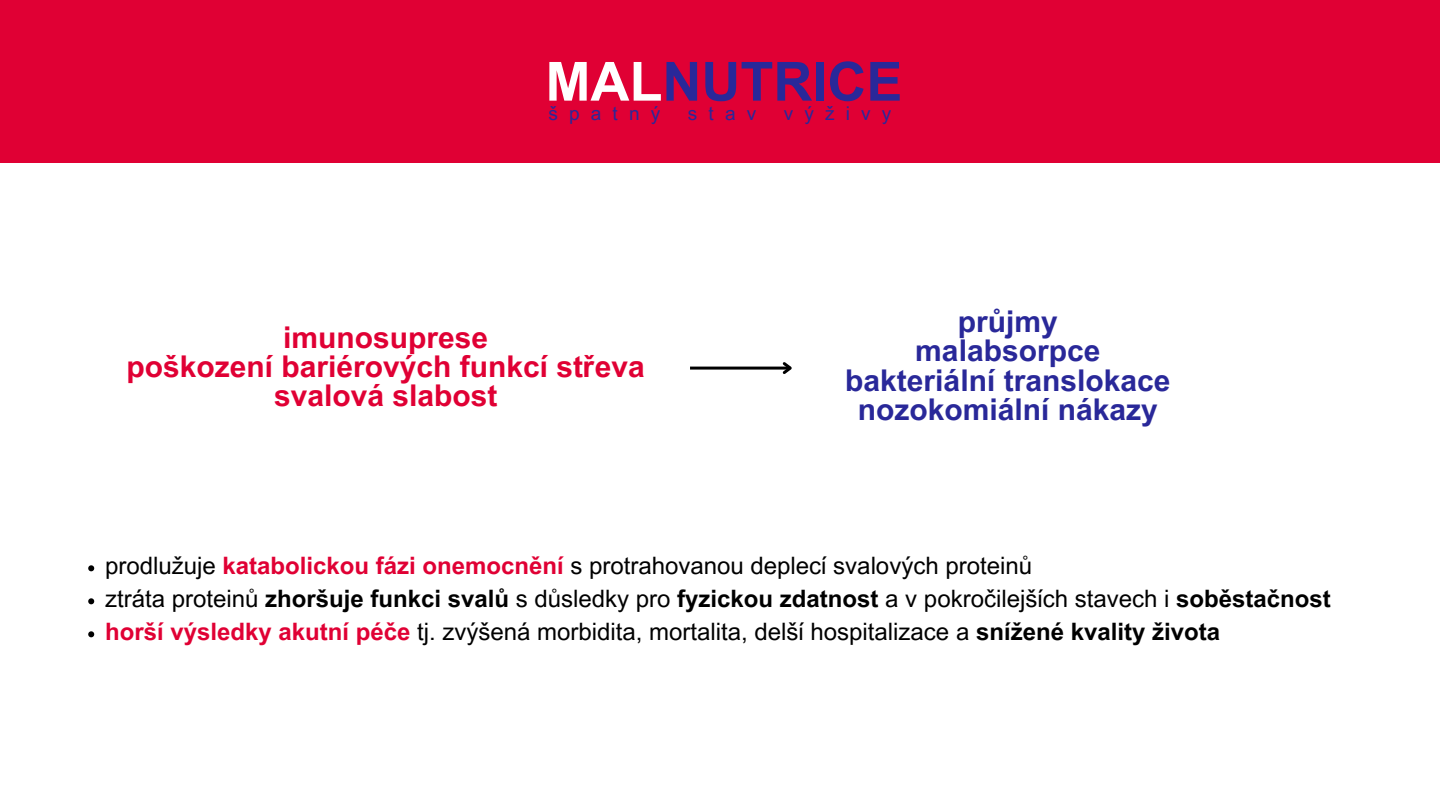
<style>
.page{position:relative;width:1440px;height:810px;background:#fff}
.page>*{position:absolute;margin:0;border:0;box-sizing:border-box;transform-origin:0 0}
.t1{font:700 54px "Arial MT Pro";color:#292899}
.t2{font:700 30px "Arial MT Pro";color:#e00034}
.t3{font:700 30px/29.2px "Arial MT Pro";color:#292899;text-align:center}
.t4{font:24px "Arial MT Pro";color:#000}
.t5{font:19px "Arial MT Pro";letter-spacing:.59em;color:#292899}
.s1{color:#fff}
.s2{font-weight:700;color:#e00034}
.s3{font-weight:700}
</style>
<div class="page">
<div style="left:0;top:0;width:1440px;height:163px;background:#e00034"></div>
<svg style="left:88px;top:565px;width:6px;height:6px"></svg>
<svg style="left:88px;top:598px;width:6px;height:6px"></svg>
<svg style="left:88px;top:631px;width:6px;height:6px"></svg>
<hr style="left:690px;top:367px;width:100px;height:3px;background:#000">
<svg style="left:780px;top:362px;width:12px;height:12px"></svg>
<p class="t1" style="left:546px;top:61px;width:358px"><span class="s1">MAL</span>NUTRICE</p>
<p class="t5" style="left:548px;top:106px;width:113px">špatný</p>
<p class="t5" style="left:688px;top:106px;width:70px">stav</p>
<p class="t5" style="left:784px;top:106px;width:109px">výživy</p>
<p class="t2" style="left:283px;top:326px;width:206px">imunosuprese</p>
<p class="t2" style="left:127px;top:355px;width:520px">poškození bariérových funkcí střeva</p>
<p class="t2" style="left:274px;top:385px;width:225px">svalová slabost</p>
<p class="t3" style="left:958px;top:311px;width:102px">průjmy</p>
<p class="t3" style="left:915px;top:340px;width:187px">malabsorpce</p>
<p class="t3" style="left:845px;top:369px;width:327px">bakteriální translokace nozokomiální nákazy</p>
<p class="t4" style="left:105px;top:556px;width:929px">prodlužuje <span class="s2">katabolickou fázi onemocnění</span> s protrahovanou deplecí svalových proteinů</p>
<p class="t4" style="left:105px;top:589px;width:1227px">ztráta proteinů <span class="s3">zhoršuje funkci svalů</span> s důsledky pro <span class="s3">fyzickou zdatnost</span> a v pokročilejších stavech i <span class="s3">soběstačnost</span></p>
<p class="t4" style="left:105px;top:622px;width:1117px"><span class="s2">horší výsledky akutní péče</span> tj. zvýšená morbidita, mortalita, delší hospitalizace a <span class="s3">snížené kvality života</span></p>
</div>
